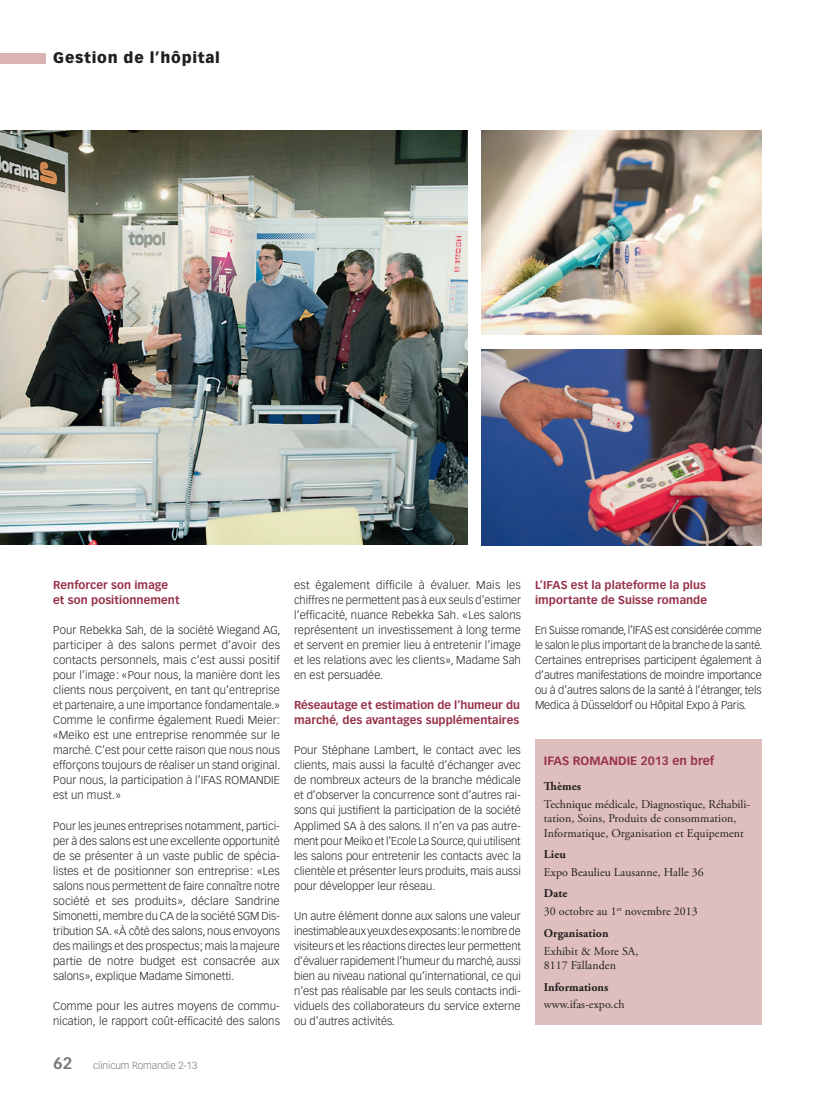
<style>
.page{position:relative;width:815px;height:1099px;background:#fff}
.page>*{position:absolute;margin:0;border:0;box-sizing:border-box;transform-origin:0 0}
.t1{font:900 15px "Vectora LT Std";letter-spacing:.05em;color:#231f20}
.t2{font:11.88px/14.4px "Adobe Garamond Pro";letter-spacing:.005em;color:#231f20}
.t3{font:700 11.88px "Adobe Garamond Pro";letter-spacing:.005em;color:#231f20}
.t4{font:700 11.88px "Vectora LT Std";color:#983249}
.t5{font:300 11.25px/15px "Vectora LT Std";color:#231f20;text-align:justify}
.t6{font:700 11.25px/15px "Vectora LT Std";letter-spacing:.005em;color:#983249}
.t7{font:300 10px "Vectora LH";color:#76787b}
.s1{font-weight:700;font-size:16.25px}
.s2{font-weight:700}
</style>
<div class="page">
<div style="left:535px;top:739px;width:227px;height:285px;background:#debfbe"></div>
<img style="left:482px;top:130px;width:280px;height:204px">
<img style="left:482px;top:349px;width:280px;height:196px">
<img style="left:0;top:130px;width:468px;height:414px">
<div style="left:0;top:53px;width:45px;height:10px;background:#d9b4b3"></div>
<h1 class="t1" style="left:53px;top:49px;width:168px">Gestion de l’hôpital</h1>
<p class="t6" style="left:53px;top:578px;width:128px">Renforcer son image et son positionnement</p>
<p class="t5" style="left:53px;top:623px;width:229px">Pour Rebekka Sah, de la société Wiegand AG, participer à des salons permet d’avoir des contacts personnels, mais c’est aussi positif pour l’image: «Pour nous, la manière dont les clients nous perçoivent, en tant qu’entreprise et partenaire, a une importance fondamentale.» Comme le confirme également Ruedi Meier: «Meiko est une entreprise renommée sur le marché. C’est pour cette raison que nous nous efforçons toujours de réaliser un stand original.<br>Pour nous, la participation à l’IFAS ROMANDIE est un must.»</p>
<p class="t5" style="left:53px;top:818px;width:228px">Pour les jeunes entreprises notamment, partici&shy;per à des salons est une excellente opportunité de se présenter à un vaste public de spécia&shy;listes et de positionner son entreprise: «Les salons nous permettent de faire connaître notre société et ses produits», déclare Sandrine Simonetti, membre du CA de la société SGM Dis&shy;tribution SA. «À côté des salons, nous envoyons des mailings et des prospectus; mais la majeure partie de notre budget est consacrée aux salons», explique Madame Simonetti.</p>
<p class="t5" style="left:53px;top:998px;width:228px">Comme pour les autres moyens de commu&shy;nication, le rapport coût-efficacité des salons</p>
<p class="t7" style="left:53px;top:1059px;width:146px"><span class="s1">62</span> clinicum Romandie 2-13</p>
<p class="t5" style="left:294px;top:578px;width:228px">est également difficile à évaluer. Mais les chiffres ne permettent pas à eux seuls d’estimer l’efficacité, nuance Rebekka Sah. «Les salons représentent un investissement à long terme et servent en premier lieu à entretenir l’image et les relations avec les clients», Madame Sah en est persuadée.</p>
<p class="t6" style="left:294px;top:698px;width:227px">Réseautage et estimation de l’humeur du marché, des avantages supplémentaires</p>
<p class="t5" style="left:294px;top:743px;width:228px">Pour Stéphane Lambert, le contact avec les clients, mais aussi la faculté d’échanger avec de nombreux acteurs de la branche médicale et d’observer la concurrence sont d’autres rai&shy;sons qui justifient la participation de la société Applimed SA à des salons. Il n’en va pas autre&shy;ment pour Meiko et l’Ecole La Source, qui utilisent les salons pour entretenir les contacts avec la clientèle et présenter leurs produits, mais aussi pour développer leur réseau.</p>
<p class="t5" style="left:294px;top:908px;width:228px">Un autre élément donne aux salons une valeur inestimable aux yeux des exposants: le nombre de visiteurs et les réactions directes leur permettent d’évaluer rapidement l’humeur du marché, aussi bien au niveau national qu’international, ce qui n’est pas réalisable par les seuls contacts indi&shy;viduels des collaborateurs du service externe ou d’autres activités.</p>
<p class="t6" style="left:535px;top:578px;width:174px">L’IFAS est la plateforme la plus importante de Suisse romande</p>
<p class="t5" style="left:535px;top:623px;width:229px">En Suisse romande, l’IFAS est considérée comme le salon le plus important de la branche de la santé.<br>Certaines entreprises participent également à d’autres manifestations de moindre importance ou à d’autres salons de la santé à l’étranger, tels Medica à Düsseldorf ou Hôpital Expo à Paris.</p>
<p class="t4" style="left:544px;top:753px;width:172px">IFAS ROMANDIE 2013 en bref</p>
<p class="t3" style="left:544px;top:779px;width:39px">Thèmes</p>
<p class="t2" style="left:544px;top:797px;width:207px">Technique médicale, Diagnostique, Réhabili&shy;tation, Soins, Produits de consommation,<br>Informatique, Organisation et Equipement</p>
<p class="t3" style="left:544px;top:847px;width:23px">Lieu</p>
<p class="t2" style="left:544px;top:865px;width:161px">Expo Beaulieu Lausanne, Halle 36</p>
<p class="t2" style="left:544px;top:885px;width:155px;line-height:17.9px"><span class="s2">Date<br></span>30 octobre au 1<sup>er</sup> novembre 2013</p>
<p class="t3" style="left:544px;top:926px;width:66px">Organisation</p>
<p class="t2" style="left:544px;top:944px;width:96px">Exhibit &amp; More SA,<br>8117 Fällanden</p>
<p class="t3" style="left:544px;top:979px;width:66px">Informations</p>
<p class="t2" style="left:544px;top:997px;width:82px">www.ifas-expo.ch</p>
</div>
